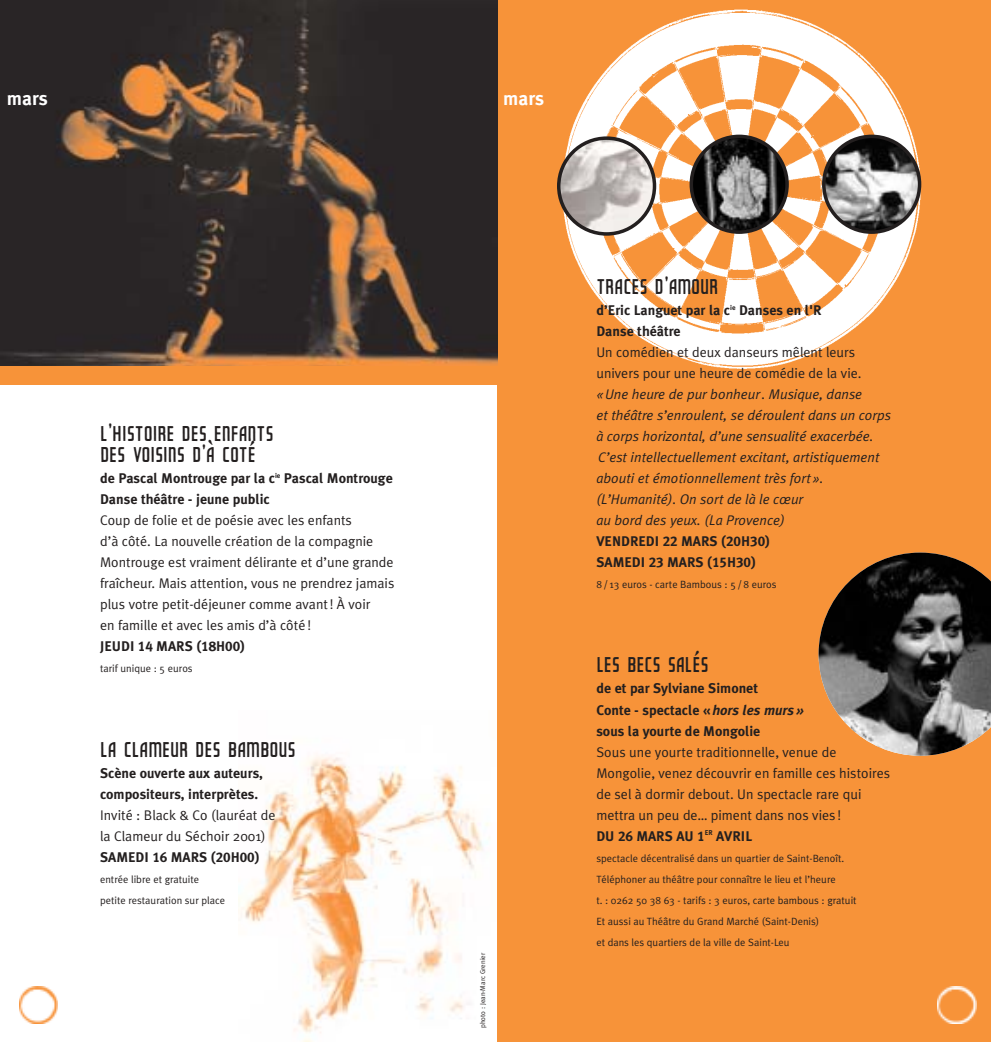
<style>
.page{position:relative;width:991px;height:1042px;background:#fff}
.page>*{position:absolute;margin:0;border:0;box-sizing:border-box;transform-origin:0 0}
.t1{font:28px/21px "Polytone Reliant";color:#231f1f}
.t2{font:700 19.25px "Meta Plus";color:#fff}
.t3{font:14px/21px "Meta Plus Normal";color:#231f1f}
.t4{font:italic 14px/21px "Meta Plus Normal";color:#231f1f}
.t5{font:700 14px/21px "Meta Plus";color:#231f1f}
.t6{font:14px/21px "Meta Plus Bold Caps";color:#231f1f}
.t7{font:10.5px/21px "Meta Plus Normal";color:#231f1f}
.t8{font:7px "Meta Plus Normal";color:#231f1f}
.s1{font-style:italic}
</style>
<div class="page">
<img style="left:238px;top:756px;width:251px;height:285px">
<div style="left:497px;top:0;width:493px;height:1041px;background:#f79339"></div>
<img style="left:19px;top:986px;width:39px;height:37px">
<img style="left:937px;top:986px;width:39px;height:37px">
<img style="left:1px;top:0;width:496px;height:366px">
<div style="left:1px;top:366px;width:496px;height:18px;background:#f79339"></div>
<img style="left:568px;top:9px;width:354px;height:360px">
<img style="left:818px;top:552px;width:172px;height:203px">
<svg style="left:689px;top:135px;width:99px;height:99px;background:#70655b"></svg>
<svg style="left:822px;top:135px;width:99px;height:99px;background:#918983"></svg>
<svg style="left:557px;top:136px;width:99px;height:100px;background:#c4b8af"></svg>
<h2 class="t2" style="left:7px;top:90px;width:43px">mars</h2>
<h1 class="t1" style="left:100px;top:421px;width:175px">L’HISTOIRE DES ENFANTS<br>DES VOISINS D’À COTÉ</h1>
<p class="t5" style="left:100px;top:468px;width:294px">de Pascal Montrouge par la c<sup>ie</sup> Pascal Montrouge<br>Danse théâtre - jeune public</p>
<p class="t3" style="left:100px;top:511px;width:296px">Coup de folie et de poésie avec les enfants<br>d’à côté. La nouvelle création de la compagnie Montrouge est vraiment délirante et d’une grande fraîcheur. Mais attention, vous ne prendrez jamais plus votre petit-déjeuner comme avant ! À voir<br>en famille et avec les amis d’à côté !</p>
<p class="t6" style="left:100px;top:636px;width:146px">JEUDI 14 MARS (18H00)</p>
<p class="t7" style="left:100px;top:659px;width:94px">tarif unique : 5 euros</p>
<h1 class="t1" style="left:100px;top:736px;width:197px">LA CLAMEUR DES BAMBOUS</h1>
<p class="t5" style="left:100px;top:762px;width:164px">Scène ouverte aux auteurs, compositeurs, interprètes.</p>
<p class="t3" style="left:100px;top:805px;width:177px">Invité : Black &amp; Co (lauréat de la Clameur du Séchoir 2001)</p>
<p class="t6" style="left:100px;top:846px;width:161px">SAMEDI 16 MARS (20H00)</p>
<p class="t7" style="left:100px;top:869px;width:126px">entrée libre et gratuite petite restauration sur place</p>
<h2 class="t2" style="left:503px;top:90px;width:43px">mars</h2>
<p class="t8" style="left:480px;top:1028px;width:77px;rotate:-90deg">photo : Jean-Marc Grenier</p>
<h1 class="t1" style="left:596px;top:274px;width:123px">TRACES D’AMOUR</h1>
<p class="t5" style="left:596px;top:300px;width:227px">d’Eric Languet par la c<sup>ie</sup> Danses en l'R<br>Danse théâtre</p>
<p class="t3" style="left:596px;top:343px;width:267px">Un comédien et deux danseurs mêlent leurs univers pour une heure de comédie de la vie.</p>
<p class="t4" style="left:596px;top:384px;width:296px">«Une heure de pur bonheur . Musique, danse<br>et théâtre s’enroulent, se déroulent dans un corps à corps horizontal, d’une sensualité exacerbée.<br>C’est intellectuellement excitant, artistiquement abouti et émotionnellement très fort ». (L’Humanité). On sort de là le cœur<br>au bord des yeux. (La Provence)</p>
<p class="t6" style="left:596px;top:531px;width:175px">VENDREDI 22 MARS (20H30)<br>SAMEDI 23 MARS (15H30)</p>
<p class="t7" style="left:596px;top:575px;width:182px">8/ 13 euros - carte Bambous : 5 / 8 euros</p>
<h1 class="t1" style="left:596px;top:652px;width:114px">LES BECS SALÉS</h1>
<p class="t5" style="left:596px;top:678px;width:209px">de et par Sylviane Simonet<br>Conte - spectacle «<span class="s1">hors les murs » </span>sous la yourte de Mongolie</p>
<p class="t3" style="left:596px;top:742px;width:295px">Sous une yourte traditionnelle, venue de Mongolie, venez découvrir en famille ces histoires de sel à dormir debout. Un spectacle rare qui mettra un peu de… piment dans nos vies !</p>
<p class="t6" style="left:596px;top:825px;width:157px">DU 26 MARS AU 1<sup>ER</sup> AVRIL</p>
<p class="t7" style="left:596px;top:848px;width:262px">spectacle décentralisé dans un quartier de Saint-Benoît.<br>Téléphoner au théâtre pour connaître le lieu et l’heure<br>t. : 0262 50 38 63 - tarifs : 3 euros, carte bambous : gratuit Et aussi au Théâtre du Grand Marché (Saint-Denis)<br>et dans les quartiers de la ville de Saint-Leu</p>
</div>
